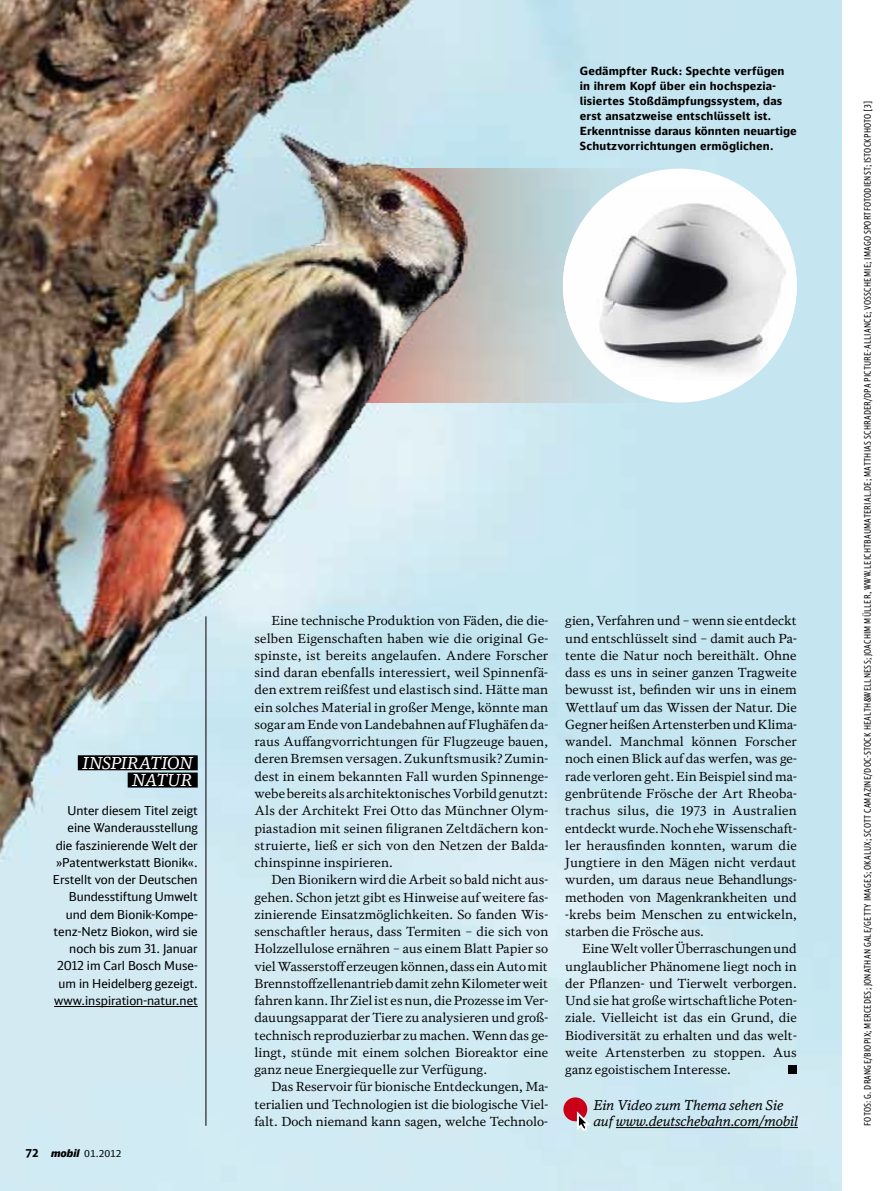
<style>
.page{position:relative;width:893px;height:1191px;background:#fff}
.page>*{position:absolute;margin:0;border:0;box-sizing:border-box;transform-origin:0 0}
.t1{font:italic 16.5px/17.2px "DB News";letter-spacing:.185em;color:#fff;text-align:center}
.t2{font:italic 13.5px/16.5px "DB News";letter-spacing:-.01em;color:#000}
.t3{font:12.45px/17.2px "DB Serif";color:#000;text-align:justify}
.t4{font:12.3px/17.2px "DB Head";color:#000;text-align:right}
.t5{font:700 11.25px/15px "DB Sans Alternate";letter-spacing:.01em;color:#000}
.t6{font:9.75px "DB Sans";letter-spacing:-.01em;color:#000}
.t7{font:9px "DB Sans Comp Altern";letter-spacing:.02em;color:#000}
.s1{font-weight:700;font-size:11.25px}
.s2{font-family:"DB Head";font-weight:900;font-style:italic;font-size:10.5px}
</style>
<div class="page">
<img style="left:0;top:0;width:842px;height:1191px">
<div style="left:789px;top:1066px;width:8px;height:8px;background:#000"></div>
<hr style="left:206px;top:616px;width:1px;height:509px;background:#000">
<div style="left:78px;top:755px;width:120px;height:15px;background:#000"></div>
<div style="left:128px;top:772px;width:70px;height:15px;background:#000"></div>
<hr style="left:54px;top:1006px;width:144px;height:1px;background:#000">
<svg style="left:523px;top:169px;width:172px;height:233px;background:#c1d4d7"></svg>
<div style="left:563px;top:169px;width:234px;height:233px;background:#fff;border-radius:50%"></div>
<img style="left:563px;top:187px;width:234px;height:193px">
<img style="left:311px;top:118px;width:212px;height:311px">
<hr style="left:616px;top:1127px;width:182px;height:1px;background:#000">
<div style="left:563px;top:1097px;width:24px;height:24px;background:#ca0019;border-radius:50%"></div>
<svg style="left:575px;top:1108px;width:18px;height:24px"></svg>
<p class="t5" style="left:580px;top:63px;width:218px">Gedämpfter Ruck: Spechte verfügen in ihrem Kopf über ein hochspezia&shy;lisiertes Stoßdämpfungssystem, das erst ansatzweise entschlüsselt ist.<br>Erkenntnisse daraus könnten neuartige Schutzvorrichtungen ermöglichen.</p>
<h1 class="t1" style="left:82px;top:754px;width:108px">Inspiration<br>Natu</h1>
<h1 class="t1" style="left:180px;top:771px;width:14px">r</h1>
<p class="t4" style="left:53px;top:802px;width:147px">Unter diesem Titel zeigt eine Wanderausstellung die faszinierende Welt der »Patentwerkstatt Bionik«.<br>Erstellt von der Deutschen<br>Bundesstiftung Umwelt und dem Bionik-Kompe&shy;tenz-Netz Biokon, wird sie noch bis zum 31. Januar<br>2012 im Carl Bosch Muse&shy;um in Heidelberg gezeigt. www.inspiration-natur.net</p>
<p class="t6" style="left:26px;top:1147px;width:98px"><span class="s1">72</span> <span class="s2">mobil</span> 01.2012</p>
<p class="t3" style="left:254px;top:612px;width:295px;text-indent:17px">Eine technische Produktion von Fäden, die die&shy;selben Eigenschaften haben wie die original Ge&shy;spinste, ist bereits angelaufen. Andere Forscher sind daran ebenfalls interessiert, weil Spinnenfä&shy;den extrem reißfest und elastisch sind. Hätte man ein solches Material in großer Menge, könnte man sogar am Ende von Landebahnen auf Flughäfen da&shy;raus Auffangvorrichtungen für Flugzeuge bauen, deren Bremsen versagen. Zukunftsmusik? Zumin&shy;dest in einem bekannten Fall wurden Spinnenge&shy;webe bereits als architektonisches Vorbild genutzt:<br>Als der Architekt Frei Otto das Münchner Olym&shy;piastadion mit seinen filigranen Zeltdächern kon&shy;struierte, ließ er sich von den Netzen der Balda&shy;chinspinne inspirieren.</p>
<p class="t3" style="left:254px;top:871px;width:295px;text-indent:17px">Den Bionikern wird die Arbeit so bald nicht aus&shy;gehen. Schon jetzt gibt es Hinweise auf weitere fas&shy;zinierende Einsatzmöglichkeiten. So fanden Wis&shy;senschaftler heraus, dass Termiten – die sich von Holzzellulose ernähren – aus einem Blatt Papier so viel Wasserstoff erzeugen können, dass ein Auto mit Brennstoffzellenantrieb damit zehn Kilometer weit fahren kann. Ihr Ziel ist es nun, die Prozesse im Ver&shy;dauungsapparat der Tiere zu analysieren und groß&shy;technisch reproduzierbar zu machen. Wenn das ge&shy;lingt, stünde mit einem solchen Bioreaktor eine ganz neue Energiequelle zur Verfügung.</p>
<p class="t3" style="left:254px;top:1078px;width:295px;text-indent:17px">Das Reservoir für bionische Entdeckungen, Ma&shy;terialien und Technologien ist die biologische Viel&shy;falt. Doch niemand kann sagen, welche Technolo-</p>
<p class="t3" style="left:565px;top:612px;width:233px">gien, Verfahren und – wenn sie entdeckt und entschlüsselt sind – damit auch Pa&shy;tente die Natur noch bereithält. Ohne dass es uns in seiner ganzen Tragweite bewusst ist, befinden wir uns in einem Wettlauf um das Wissen der Natur. Die Gegner heißen Artensterben und Klima&shy;wandel. Manchmal können Forscher noch einen Blick auf das werfen, was ge&shy;rade verloren geht. Ein Beispiel sind ma&shy;genbrütende Frösche der Art Rheoba&shy;trachus silus, die 1973 in Australien entdeckt wurde. Noch ehe Wissenschaft&shy;ler herausfinden konnten, warum die Jungtiere in den Mägen nicht verdaut wurden, um daraus neue Behandlungs&shy;methoden von Magenkrankheiten und -krebs beim Menschen zu entwickeln, starben die Frösche aus.</p>
<p class="t3" style="left:565px;top:940px;width:233px;text-indent:17px">Eine Welt voller Überraschungen und unglaublicher Phänomene liegt noch in der Pflanzen- und Tierwelt verborgen.<br>Und sie hat große wirtschaftliche Poten&shy;ziale. Vielleicht ist das ein Grund, die Biodiversität zu erhalten und das welt&shy;weite Artensterben zu stoppen. Aus ganz egoistischem Interesse.</p>
<p class="t2" style="left:593px;top:1096px;width:206px">Ein Video zum Thema sehen Sie auf www.deutschebahn.com/mobil</p>
<p class="t7" style="left:862px;top:1125px;width:1026px;rotate:-90deg">Fotos: G. Drange/Biopix; Mercedes; Jonathan Gale/Getty Images; Okalux; Scott Camazine/doc-stock health&amp;wellness; Joachim Müller, www.leichtbaumaterial.de; Matthias Schrader/dpa Picture-Alliance; VOSSCHEMIE; imago sportfotodienst; istockphoto [3]</p>
</div>
